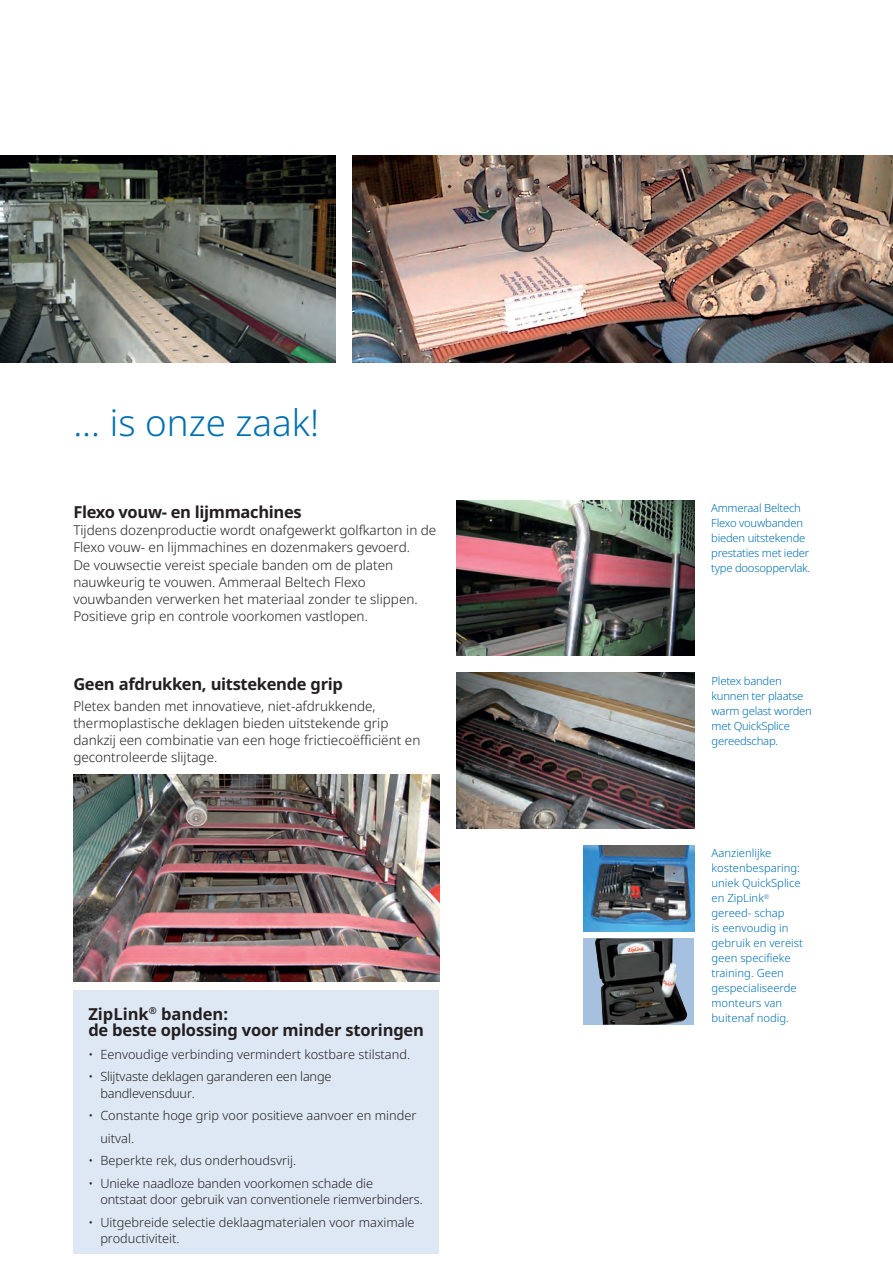
<style>
.page{position:relative;width:893px;height:1263px;background:#fff}
.page>*{position:absolute;margin:0;border:0;box-sizing:border-box;transform-origin:0 0}
.Headline{font:300 36.75px "Noto Sans";color:#006faf}
.Bullet_Point{font:700 16.5px "Noto Sans";letter-spacing:-.01em;color:#231f20}
.times_10_pt_alm{font:700 16.5px "Noto Sans";letter-spacing:-.02em;color:#231f20}
.Brottext{font:700 16.5px "Noto Sans";letter-spacing:-.02em;color:#231f20}
.Brottext-2{font:300 13.5px/17.2px "Noto Sans";color:#231f20}
.Bullet_Point-2{font:300 12.75px/16.5px "Noto Sans";color:#231f20}
.Bullet_Point-3{font:300 11.25px/15px "Noto Sans";color:#006faf}
.Bullet_Point-4{font:300 11.25px/15px "Noto Sans";letter-spacing:-.02em;color:#006faf}
</style>
<div class="page">
<img style="left:0;top:155px;width:335px;height:207px">
<img style="left:353px;top:155px;width:540px;height:207px">
<img style="left:456px;top:500px;width:238px;height:156px">
<img style="left:456px;top:673px;width:238px;height:155px">
<img style="left:584px;top:845px;width:110px;height:87px">
<div style="left:584px;top:938px;width:110px;height:87px;background:#a6c1e0"></div>
<img style="left:595px;top:938px;width:92px;height:87px">
<img style="left:73px;top:774px;width:366px;height:207px">
<div style="left:73px;top:990px;width:366px;height:263px;background:#dee8f4"></div>
<p class="Headline" style="left:73px;top:397px;width:247px">... is onze zaak!</p>
<p class="Brottext" style="left:73px;top:500px;width:230px">Flexo vouw- en lijmmachines</p>
<p class="Brottext-2" style="left:73px;top:522px;width:365px">Tijdens dozenproductie wordt onafgewerkt golfkarton in de Flexo vouw- en lijmmachines en dozenmakers gevoerd.<br>De vouwsectie vereist speciale banden om de platen nauwkeurig te vouwen. Ammeraal Beltech Flexo vouwbanden verwerken het materiaal zonder te slippen.<br>Positieve grip en controle voorkomen vastlopen.</p>
<p class="times_10_pt_alm" style="left:73px;top:673px;width:271px">Geen afdrukken, uitstekende grip</p>
<p class="Brottext-2" style="left:73px;top:697px;width:349px">Pletex banden met innovatieve, niet-afdrukkende, thermoplastische deklagen bieden uitstekende grip dankzij een combinatie van een hoge frictiecoëfficiënt en gecontroleerde slijtage.</p>
<p class="Bullet_Point" style="left:88px;top:1002px;width:141px">ZipLink<sup>®</sup> banden:</p>
<p class="Bullet_Point" style="left:88px;top:1019px;width:337px">de beste oplossing voor minder storingen</p>
<p class="Bullet_Point-2" style="left:88px;top:1046px;width:323px">• Eenvoudige verbinding vermindert kostbare stilstand.</p>
<p class="Bullet_Point-2" style="left:100px;top:1069px;width:233px;text-indent:-12px">• Slijtvaste deklagen garanderen een lange bandlevensduur.</p>
<p class="Bullet_Point-2" style="left:100px;top:1105px;width:318px;line-height:22.5px;text-indent:-12px">• Constante hoge grip voor positieve aanvoer en minder uitval.</p>
<p class="Bullet_Point-2" style="left:88px;top:1153px;width:209px">• Beperkte rek, dus onderhoudsvrij.</p>
<p class="Bullet_Point-2" style="left:88px;top:1175px;width:286px">• Unieke naadloze banden voorkomen schade die</p>
<p class="Bullet_Point-2" style="left:100px;top:1192px;width:324px">ontstaat door gebruik van conventionele riemverbinders.</p>
<p class="Bullet_Point-2" style="left:100px;top:1214px;width:316px;text-indent:-12px">• Uitgebreide selectie deklaagmaterialen voor maximale productiviteit.</p>
<p class="Bullet_Point-4" style="left:711px;top:501px;width:101px">Ammeraal Beltech<br>Flexo vouwbanden bieden uitstekende prestaties met ieder type doosoppervlak.</p>
<p class="Bullet_Point-4" style="left:712px;top:673px;width:102px">Pletex banden kunnen ter plaatse warm gelast worden met QuickSplice gereedschap.</p>
<p class="Bullet_Point-3" style="left:712px;top:846px;width:91px">Aanzienlijke kostenbesparing: uniek QuickSplice</p>
<p class="Bullet_Point-3" style="left:712px;top:891px;width:59px">en ZipLink<sup>®</sup></p>
<p class="Bullet_Point-3" style="left:712px;top:906px;width:93px">gereed- schap<br>is eenvoudig in gebruik en vereist geen specifieke training. Geen gespecialiseerde monteurs van buitenaf nodig.</p>
</div>
